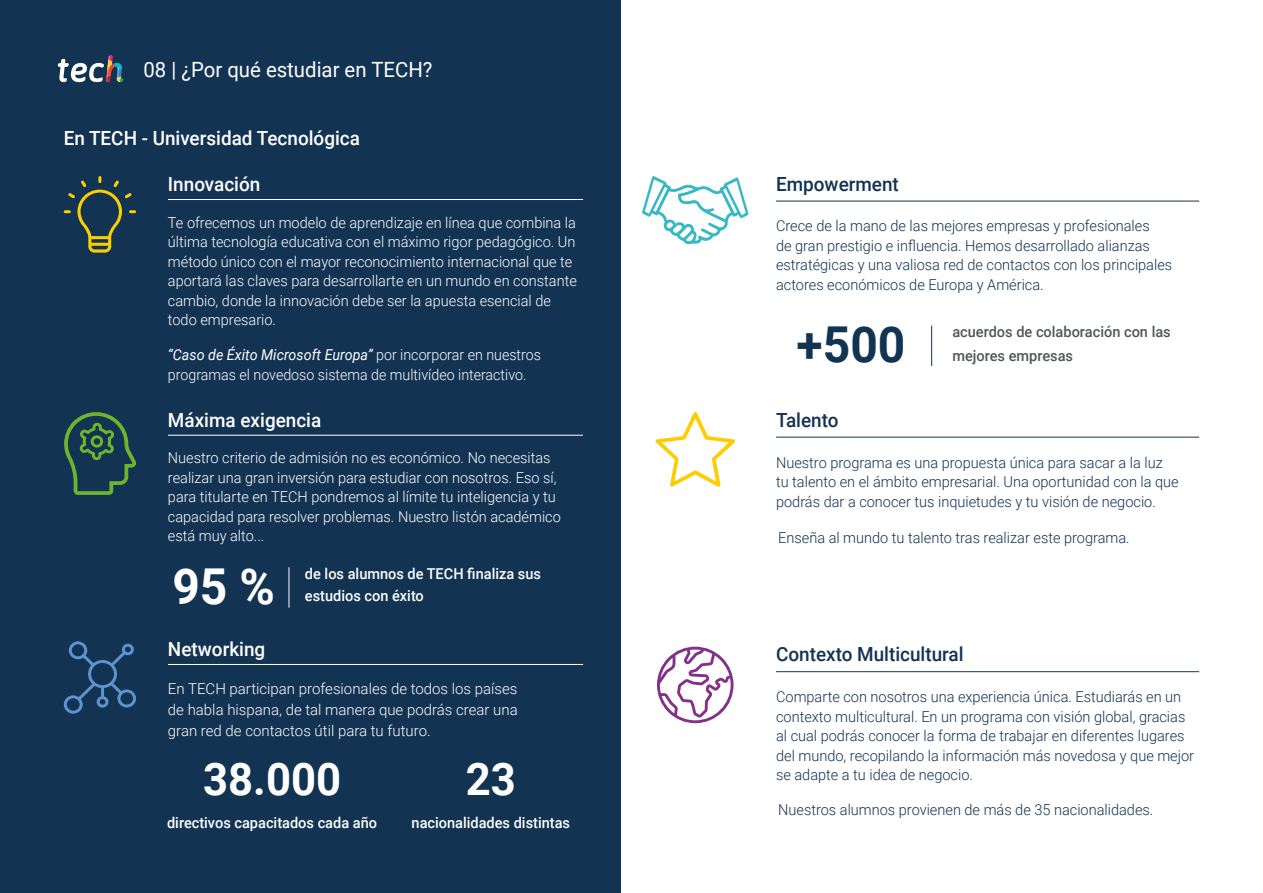
<style>
.page{position:relative;width:1263px;height:893px;background:#fff}
.page>*{position:absolute;margin:0;border:0;box-sizing:border-box;transform-origin:0 0}
.t1{font:700 49.5px "Roboto";color:#123352}
.t2{font:700 49.5px "Roboto";color:#fff}
.t3{font:700 45px "Roboto";color:#fff}
.t4{font:21px "Roboto";color:#fff}
.t5{font:500 19.5px "Roboto";color:#fff}
.t6{font:500 19.5px "Roboto";color:#123352}
.t7{font:300 15px/19.5px "Roboto";color:#123352}
.t8{font:300 15px/19.5px "Roboto";color:#fff}
.t9{font:300 15px/19.5px "Roboto";color:#fff;scale:.95 1}
.t10{font:500 15px "Roboto";color:#fff}
.t11{font:500 15px "Roboto";color:#52555b}
.s1{font-weight:400;font-style:italic}
</style>
<div class="page">
<div style="left:0;top:0;width:621px;height:893px;background:#123352"></div>
<hr style="left:1262px;top:344px;width:1px;height:549px;background:#123352">
<hr style="left:776px;top:201px;width:423px;height:1px;background:#123352">
<hr style="left:931px;top:326px;width:1px;height:40px;background:#123352">
<hr style="left:168px;top:664px;width:415px;height:1px;background:#fff">
<hr style="left:168px;top:199px;width:415px;height:1px;background:#fff">
<hr style="left:289px;top:567px;width:1px;height:41px;background:#fff">
<hr style="left:168px;top:435px;width:415px;height:1px;background:#fff">
<svg style="left:64px;top:412px;width:72px;height:83px"></svg>
<hr style="left:776px;top:671px;width:423px;height:1px;background:#123352">
<hr style="left:776px;top:437px;width:423px;height:1px;background:#123352">
<svg style="left:64px;top:176px;width:72px;height:77px"></svg>
<svg style="left:64px;top:641px;width:72px;height:73px"></svg>
<svg style="left:642px;top:176px;width:107px;height:68px"></svg>
<svg style="left:657px;top:647px;width:76px;height:76px"></svg>
<svg style="left:655px;top:412px;width:80px;height:75px"></svg>
<svg style="left:58px;top:55px;width:65px;height:28px"></svg>
<h3 class="t4" style="left:144px;top:55px;width:290px">08 | ¿Por qué estudiar en TECH?</h3>
<h3 class="t5" style="left:64px;top:125px;width:298px">En TECH - Universidad Tecnológica</h3>
<h3 class="t5" style="left:168px;top:170px;width:94px">Innovación</h3>
<p class="t8" style="left:168px;top:212px;width:410px">Te ofrecemos un modelo de aprendizaje en línea que combina la última tecnología educativa con el máximo rigor pedagógico. Un método único con el mayor reconocimiento internacional que te aportará las claves para desarrollarte en un mundo en constante cambio, donde la innovación debe ser la apuesta esencial de todo empresario.</p>
<p class="t9" style="left:168px;top:344px;width:394px"><span class="s1">“Caso de Éxito Microsoft Europa”</span> por incorporar en nuestros programas el novedoso sistema de multivídeo interactivo.</p>
<h3 class="t5" style="left:168px;top:406px;width:155px">Máxima exigencia</h3>
<p class="t8" style="left:168px;top:448px;width:394px">Nuestro criterio de admisión no es económico. No necesitas realizar una gran inversión para estudiar con nosotros. Eso sí, para titularte en TECH pondremos al límite tu inteligencia y tu capacidad para resolver problemas. Nuestro listón académico está muy alto...</p>
<h1 class="t2" style="left:172px;top:552px;width:104px">95 %</h1>
<p class="t10" style="left:305px;top:563px;width:238px">de los alumnos de TECH finaliza sus</p>
<p class="t10" style="left:305px;top:585px;width:120px">estudios con éxito</p>
<h3 class="t5" style="left:168px;top:635px;width:99px">Networking</h3>
<p class="t8" style="left:168px;top:678px;width:351px;line-height:21px;text-align:justify">En TECH participan profesionales de todos los países de habla hispana, de tal manera que podrás crear una gran red de contactos útil para tu futuro.</p>
<h2 class="t3" style="left:203px;top:748px;width:139px">38.000</h2>
<p class="t10" style="left:167px;top:812px;width:211px">directivos capacitados cada año</p>
<h2 class="t3" style="left:466px;top:748px;width:52px">23</h2>
<p class="t10" style="left:412px;top:812px;width:160px">nacionalidades distintas</p>
<h3 class="t6" style="left:776px;top:170px;width:124px">Empowerment</h3>
<p class="t7" style="left:776px;top:216px;width:398px">Crece de la mano de las mejores empresas y profesionales<br>de gran prestigio e influencia. Hemos desarrollado alianzas estratégicas y una valiosa red de contactos con los principales actores económicos de Europa y América.</p>
<p class="t11" style="left:952px;top:321px;width:220px">acuerdos de colaboración con las</p>
<h1 class="t1" style="left:797px;top:309px;width:110px">+500</h1>
<p class="t11" style="left:952px;top:345px;width:122px">mejores empresas</p>
<h3 class="t6" style="left:776px;top:406px;width:64px">Talento</h3>
<p class="t7" style="left:776px;top:452px;width:404px">Nuestro programa es una propuesta única para sacar a la luz tu talento en el ámbito empresarial. Una oportunidad con la que podrás dar a conocer tus inquietudes y tu visión de negocio.</p>
<p class="t7" style="left:778px;top:527px;width:353px">Enseña al mundo tu talento tras realizar este programa.</p>
<h3 class="t6" style="left:776px;top:641px;width:189px">Contexto Multicultural</h3>
<p class="t7" style="left:776px;top:686px;width:420px">Comparte con nosotros una experiencia única. Estudiarás en un contexto multicultural. En un programa con visión global, gracias al cual podrás conocer la forma de trabajar en diferentes lugares del mundo, recopilando la información más novedosa y que mejor se adapte a tu idea de negocio.</p>
<p class="t7" style="left:778px;top:800px;width:377px">Nuestros alumnos provienen de más de 35 nacionalidades.</p>
</div>
